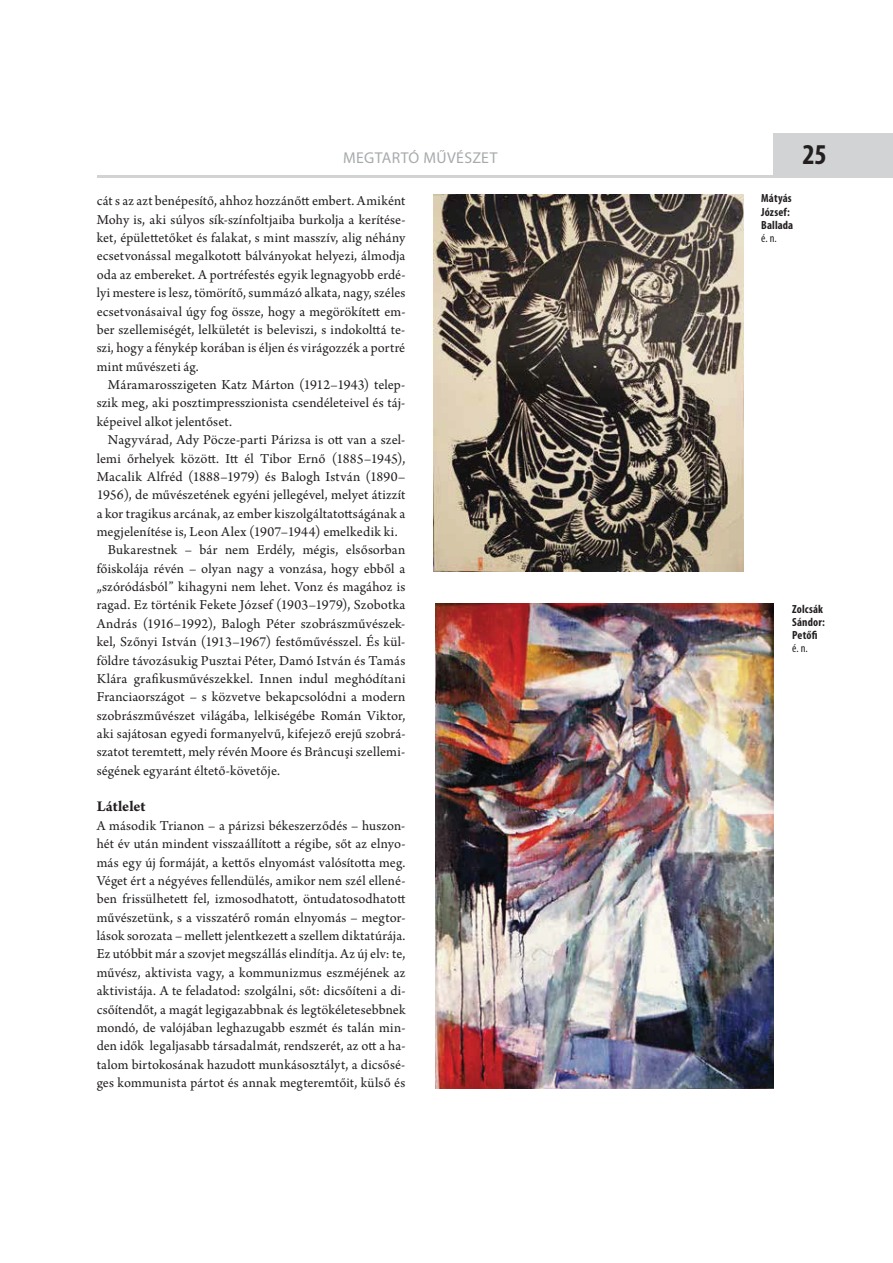
<style>
.page{position:relative;width:893px;height:1263px;background:#fff}
.page>*{position:absolute;margin:0;border:0;box-sizing:border-box;transform-origin:0 0}
.t1{font:700 condensed 28.8px "Myriad Pro";color:#231f20}
.t2{font:15.75px "Myriad Pro";letter-spacing:.025em;color:#a7aaac}
.t3{font:700 15.75px "Arno Pro";color:#231f20}
.t4{font:14.4px/18.3px "Arno Pro";letter-spacing:.01em;color:#231f20;text-align:justify}
.t5{font:700 condensed 11.85px/13px "Myriad Pro";letter-spacing:.01em;color:#231f20}
.t6{font:condensed 11.85px "Myriad Pro";color:#231f20}
</style>
<div class="page">
<div style="left:774px;top:133px;width:119px;height:45px;background:#d1d3d4"></div>
<hr style="left:97px;top:175px;width:677px;height:3px;background:#d1d3d4">
<img style="left:434px;top:194px;width:310px;height:378px">
<img style="left:435px;top:604px;width:339px;height:485px">
<p class="t2" style="left:343px;top:149px;width:156px">MEGTARTÓ MŰVÉSZET</p>
<p class="t4" style="left:97px;top:193px;width:310px">cát s az azt benépesítő, ahhoz hozzánőtt embert. Amiként Mohy is, aki súlyos sík-színfoltjaiba burkolja a kerítése&shy;ket, épülettetőket és falakat, s mint masszív, alig néhány ecsetvonással megalkotott bálványokat helyezi, álmodja oda az embereket. A portréfestés egyik legnagyobb erdé&shy;lyi mestere is lesz, tömörítő, summázó alkata, nagy, széles ecsetvonásaival úgy fog össze, hogy a megörökített em&shy;ber szellemiségét, lelkületét is beleviszi, s indokolttá te&shy;szi, hogy a fénykép korában is éljen és virágozzék a portré mint művészeti ág.</p>
<p class="t4" style="left:97px;top:377px;width:310px;text-indent:11px">Máramarosszigeten Katz Márton (1912–1943) telep&shy;szik meg, aki posztimpresszionista csendéleteivel és táj&shy;képeivel alkot jelentőset.</p>
<p class="t4" style="left:108px;top:432px;width:299px">Nagyvárad, Ady Pöcze-parti Párizsa is ott van a szel-</p>
<p class="t4" style="left:97px;top:450px;width:310px">lemi őrhelyek között. Itt él Tibor Ernő (1885–1945),</p>
<p class="t4" style="left:97px;top:469px;width:310px">Macalik Alfréd (1888–1979) és Balogh István (1890–</p>
<p class="t4" style="left:97px;top:487px;width:310px">1956), de művészetének egyéni jellegével, melyet átizzít</p>
<p class="t4" style="left:97px;top:505px;width:310px">a kor tragikus arcának, az ember kiszolgáltatottságának a</p>
<p class="t4" style="left:97px;top:524px;width:302px">megjelenítése is, Leon Alex (1907–1944) emelkedik ki.</p>
<p class="t4" style="left:108px;top:542px;width:299px">Bukarestnek – bár nem Erdély, mégis, elsősorban</p>
<p class="t4" style="left:97px;top:560px;width:310px">főiskolája révén – olyan nagy a vonzása, hogy ebből a</p>
<p class="t4" style="left:97px;top:579px;width:310px">„szóródásból” kihagyni nem lehet. Vonz és magához is</p>
<p class="t4" style="left:97px;top:597px;width:310px">ragad. Ez történik Fekete József (1903–1979), Szobotka</p>
<p class="t4" style="left:97px;top:616px;width:310px">András (1916–1992), Balogh Péter szobrászművészek-</p>
<p class="t4" style="left:97px;top:634px;width:310px">kel, Szőnyi István (1913–1967) festőművésszel. És kül-</p>
<p class="t4" style="left:97px;top:652px;width:310px">földre távozásukig Pusztai Péter, Damó István és Tamás</p>
<p class="t4" style="left:97px;top:671px;width:310px">Klára grafikusművészekkel. Innen indul meghódítani</p>
<p class="t4" style="left:97px;top:689px;width:310px">Franciaországot – s közvetve bekapcsolódni a modern</p>
<p class="t4" style="left:97px;top:707px;width:310px">szobrászművészet világába, lelkiségébe Román Viktor,</p>
<p class="t4" style="left:97px;top:726px;width:310px">aki sajátosan egyedi formanyelvű, kifejező erejű szobrá-</p>
<p class="t4" style="left:97px;top:744px;width:310px">szatot teremtett, mely révén Moore és Brâncuşi szellemi-</p>
<p class="t4" style="left:97px;top:763px;width:185px">ségének egyaránt éltető-követője.</p>
<p class="t3" style="left:97px;top:797px;width:50px">Látlelet</p>
<p class="t4" style="left:97px;top:818px;width:310px">A második Trianon – a párizsi békeszerződés – huszon&shy;hét év után mindent visszaállított a régibe, sőt az elnyo&shy;más egy új formáját, a kettős elnyomást valósította meg.<br>Véget ért a négyéves fellendülés, amikor nem szél ellené&shy;ben frissülhetett fel, izmosodhatott, öntudatosodhatott művészetünk, s a visszatérő román elnyomás – megtor&shy;lások sorozata – mellett jelentkezett a szellem diktatúrája.<br>Ez utóbbit már a szovjet megszállás elindítja. Az új elv: te, művész, aktivista vagy, a kommunizmus eszméjének az aktivistája. A te feladatod: szolgálni, sőt: dicsőíteni a di&shy;csőítendőt, a magát legigazabbnak és legtökéletesebbnek mondó, de valójában leghazugabb eszmét és talán min&shy;den idők legaljasabb társadalmát, rendszerét, az ott a ha&shy;talom birtokosának hazudott munkásosztályt, a dicsősé&shy;ges kommunista pártot és annak megteremtőit, külső és</p>
<h1 class="t1" style="left:802px;top:143px;width:26px">25</h1>
<p class="t5" style="left:761px;top:193px;width:34px">Mátyás<br>József:<br>Ballada</p>
<p class="t6" style="left:761px;top:231px;width:17px">é. n.</p>
<p class="t5" style="left:792px;top:603px;width:34px">Zolcsák<br>Sándor:<br>Petőfi</p>
<p class="t6" style="left:792px;top:641px;width:17px">é. n.</p>
</div>
